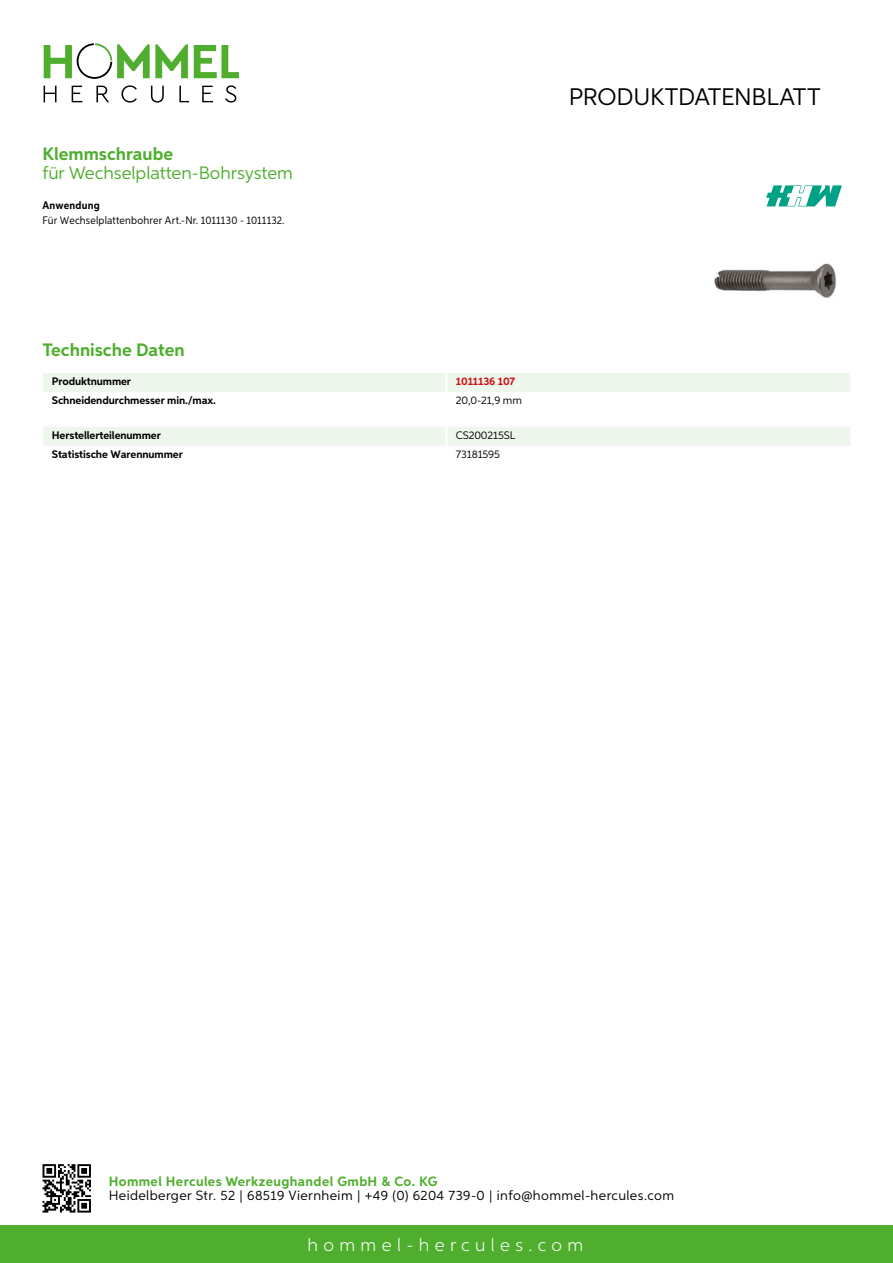
<style>
.page{position:relative;width:893px;height:1263px;background:#fff}
.page>*{position:absolute;margin:0;border:0;box-sizing:border-box;transform-origin:0 0}
.t1{font:24px "Aspira";letter-spacing:-.01em;color:#000}
.t2{font:700 18px "Aspira";color:#50ae2f}
.t3{font:18px "Aspira";color:#50ae2f}
.t4{font:300 18px "Aspira";letter-spacing:.3em;color:#fff}
.t5{font:13.5px "Aspira";letter-spacing:.03em;color:#000}
.t6{font:700 13.5px "Aspira";letter-spacing:.03em;color:#50ae2f}
.t7{font:700 10.95px "Aspira";letter-spacing:-.01em;color:#000}
.t8{font:10.95px "Aspira Nar";letter-spacing:.015em;color:#000}
.t9{font:10.95px "Aspira";letter-spacing:-.01em;color:#000}
.t10{font:700 10.95px "Aspira";letter-spacing:-.01em;color:#cd1013}
.t11{font:700 10.95px "Aspira Nar";letter-spacing:.02em;color:#000}
</style>
<div class="page">
<div style="left:0;top:1226px;width:893px;height:37px;background:#50ae2f"></div>
<svg style="left:43px;top:1164px;width:48px;height:48px"></svg>
<svg style="left:194px;top:45px;width:45px;height:33px"></svg>
<svg style="left:44px;top:43px;width:144px;height:36px"></svg>
<svg style="left:44px;top:86px;width:13px;height:16px"></svg>
<svg style="left:72px;top:86px;width:10px;height:16px"></svg>
<svg style="left:96px;top:86px;width:13px;height:16px"></svg>
<svg style="left:121px;top:85px;width:16px;height:18px"></svg>
<svg style="left:151px;top:86px;width:13px;height:17px"></svg>
<svg style="left:179px;top:86px;width:10px;height:16px"></svg>
<svg style="left:202px;top:86px;width:11px;height:16px"></svg>
<svg style="left:225px;top:85px;width:11px;height:18px"></svg>
<div style="left:43px;top:373px;width:807px;height:19px;background:#eef7eb"></div>
<div style="left:43px;top:427px;width:807px;height:19px;background:#eef7eb"></div>
<img style="left:714px;top:263px;width:123px;height:35px">
<svg style="left:766px;top:185px;width:76px;height:21px"></svg>
<h2 class="t2" style="left:43px;top:142px;width:132px">Klemmschraube</h2>
<h2 class="t3" style="left:43px;top:162px;width:252px">für Wechselplatten-Bohrsystem</h2>
<p class="t11" style="left:43px;top:199px;width:59px">Anwendung</p>
<p class="t8" style="left:43px;top:214px;width:244px">Für Wechselplattenbohrer Art.-Nr. 1011130 - 1011132.</p>
<h2 class="t2" style="left:43px;top:339px;width:144px">Technische Daten</h2>
<p class="t7" style="left:52px;top:374px;width:81px">Produktnummer</p>
<p class="t10" style="left:456px;top:374px;width:61px">1011136 107</p>
<p class="t7" style="left:52px;top:394px;width:166px">Schneidendurchmesser min./max.</p>
<p class="t9" style="left:456px;top:394px;width:68px">20,0-21,9 mm</p>
<p class="t7" style="left:52px;top:428px;width:111px">Herstellerteilenummer</p>
<p class="t9" style="left:456px;top:428px;width:60px">CS200215SL</p>
<p class="t7" style="left:52px;top:447px;width:132px">Statistische Warennummer</p>
<p class="t9" style="left:456px;top:447px;width:46px">73181595</p>
<h1 class="t1" style="left:569px;top:82px;width:253px">Produktdatenblatt</h1>
<p class="t6" style="left:109px;top:1172px;width:330px">Hommel Hercules Werkzeughandel GmbH &amp; Co. KG</p>
<p class="t5" style="left:109px;top:1187px;width:567px">Heidelberger Str. 52 | 68519 Viernheim | +49 (0) 6204 739-0 | info@hommel-hercules.com</p>
<h2 class="t4" style="left:307px;top:1234px;width:277px">hommel-hercules.com</h2>
</div>
